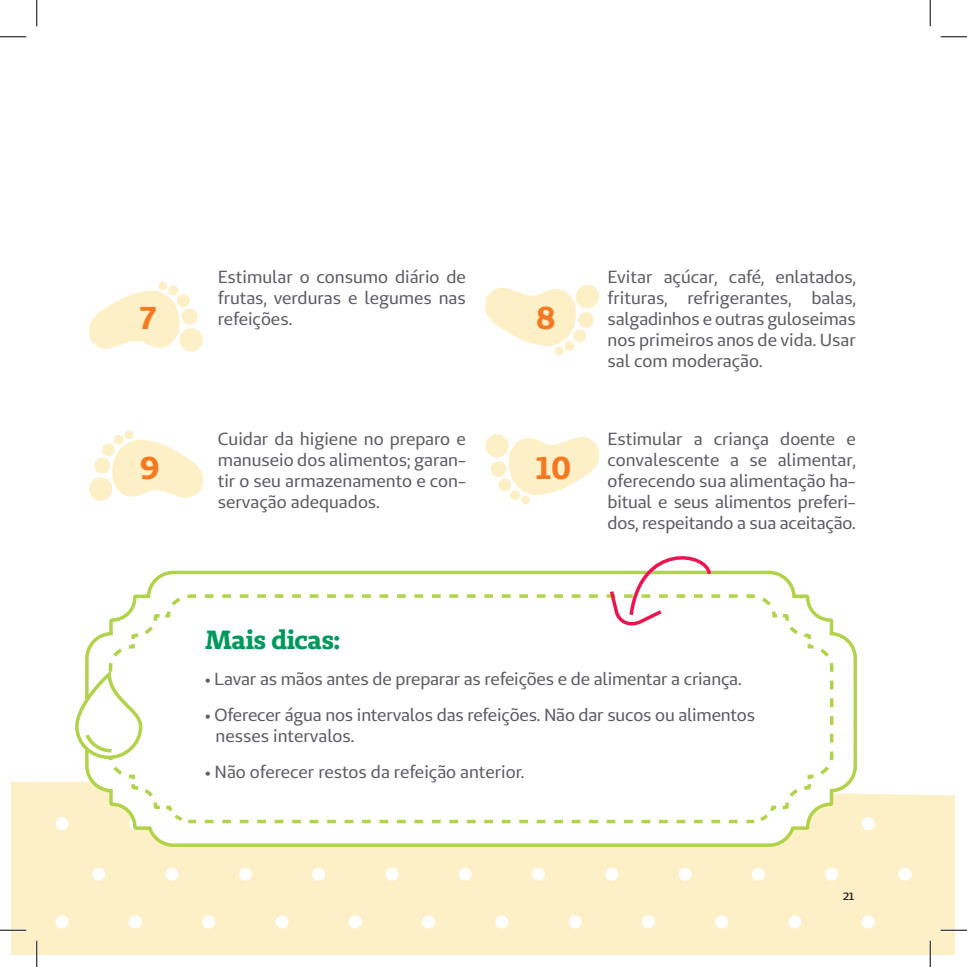
<style>
.page{position:relative;width:967px;height:967px;background:#fff}
.page>*{position:absolute;margin:0;border:0;box-sizing:border-box;transform-origin:0 0}
.t1{font:700 31.5px "Unimed Sans";color:#f47921}
.t2{font:700 26.25px "Unimed Slab";letter-spacing:-.015em;color:#00985c}
.t3{font:17.5px/21px "Unimed Sans";letter-spacing:-.01em;color:#5a5b64;text-align:justify}
.t4{font:600 10.5px "Unimed Sans";color:#231f20}
</style>
<div class="page">
<div style="left:12px;top:781px;width:942px;height:173px;background:#fef0c6"></div>
<div style="left:898px;top:769px;width:13px;height:13px;background:#fff;border-radius:50%"></div>
<div style="left:56px;top:817px;width:13px;height:13px;background:#fff;border-radius:50%"></div>
<div style="left:861px;top:817px;width:13px;height:13px;background:#fff;border-radius:50%"></div>
<div style="left:92px;top:867px;width:13px;height:13px;background:#fff;border-radius:50%"></div>
<div style="left:165px;top:867px;width:13px;height:13px;background:#fff;border-radius:50%"></div>
<div style="left:239px;top:867px;width:13px;height:13px;background:#fff;border-radius:50%"></div>
<div style="left:312px;top:867px;width:13px;height:13px;background:#fff;border-radius:50%"></div>
<div style="left:385px;top:867px;width:13px;height:13px;background:#fff;border-radius:50%"></div>
<div style="left:458px;top:867px;width:13px;height:13px;background:#fff;border-radius:50%"></div>
<div style="left:532px;top:867px;width:13px;height:13px;background:#fff;border-radius:50%"></div>
<div style="left:605px;top:867px;width:13px;height:13px;background:#fff;border-radius:50%"></div>
<div style="left:678px;top:867px;width:13px;height:13px;background:#fff;border-radius:50%"></div>
<div style="left:751px;top:867px;width:13px;height:13px;background:#fff;border-radius:50%"></div>
<div style="left:825px;top:867px;width:13px;height:13px;background:#fff;border-radius:50%"></div>
<div style="left:898px;top:867px;width:13px;height:13px;background:#fff;border-radius:50%"></div>
<div style="left:56px;top:915px;width:13px;height:13px;background:#fff;border-radius:50%"></div>
<div style="left:129px;top:915px;width:13px;height:13px;background:#fff;border-radius:50%"></div>
<div style="left:202px;top:915px;width:13px;height:13px;background:#fff;border-radius:50%"></div>
<div style="left:275px;top:915px;width:13px;height:13px;background:#fff;border-radius:50%"></div>
<div style="left:348px;top:915px;width:14px;height:13px;background:#fff;border-radius:50%"></div>
<div style="left:422px;top:915px;width:13px;height:13px;background:#fff;border-radius:50%"></div>
<div style="left:495px;top:915px;width:13px;height:13px;background:#fff;border-radius:50%"></div>
<div style="left:568px;top:915px;width:13px;height:13px;background:#fff;border-radius:50%"></div>
<div style="left:641px;top:915px;width:14px;height:13px;background:#fff;border-radius:50%"></div>
<div style="left:715px;top:915px;width:13px;height:13px;background:#fff;border-radius:50%"></div>
<div style="left:788px;top:915px;width:13px;height:13px;background:#fff;border-radius:50%"></div>
<div style="left:861px;top:915px;width:13px;height:13px;background:#fff;border-radius:50%"></div>
<svg style="left:83px;top:570px;width:775px;height:278px"></svg>
<svg style="left:89px;top:281px;width:114px;height:71px"></svg>
<svg style="left:485px;top:434px;width:115px;height:70px"></svg>
<svg style="left:485px;top:285px;width:114px;height:70px"></svg>
<svg style="left:89px;top:430px;width:114px;height:71px"></svg>
<svg style="left:107px;top:592px;width:728px;height:233px"></svg>
<svg style="left:75px;top:645px;width:69px;height:134px"></svg>
<svg style="left:200px;top:556px;width:537px;height:75px"></svg>
<hr style="left:0;top:929px;width:26px;height:2px;background:#fff">
<hr style="left:940px;top:929px;width:26px;height:2px;background:#fff">
<hr style="left:36px;top:940px;width:2px;height:26px;background:#fff">
<hr style="left:929px;top:940px;width:2px;height:26px;background:#fff">
<svg style="left:0;top:36px;width:26px;height:1px"></svg>
<svg style="left:940px;top:36px;width:26px;height:1px"></svg>
<svg style="left:0;top:929px;width:26px;height:1px"></svg>
<svg style="left:940px;top:929px;width:26px;height:1px"></svg>
<svg style="left:36px;top:0;width:1px;height:26px"></svg>
<svg style="left:36px;top:940px;width:1px;height:26px"></svg>
<svg style="left:929px;top:0;width:1px;height:26px"></svg>
<svg style="left:929px;top:940px;width:1px;height:26px"></svg>
<p class="t3" style="left:218px;top:266px;width:250px">Estimular o consumo diário de frutas, verduras e legumes nas refeições.</p>
<p class="t3" style="left:607px;top:266px;width:250px">Evitar açúcar, café, enlatados, frituras, refrigerantes, balas, salgadinhos e outras guloseimas nos primeiros anos de vida. Usar sal com moderação.</p>
<h1 class="t1" style="left:140px;top:296px;width:18px">7</h1>
<h1 class="t1" style="left:536px;top:296px;width:21px">8</h1>
<p class="t3" style="left:218px;top:428px;width:250px">Cuidar da higiene no preparo e manuseio dos alimentos; garan&shy;tir o seu armazenamento e con&shy;servação adequados.</p>
<h1 class="t1" style="left:140px;top:447px;width:21px">9</h1>
<h1 class="t1" style="left:536px;top:447px;width:37px">10</h1>
<p class="t3" style="left:607px;top:428px;width:250px">Estimular a criança doente e convalescente a se alimentar, oferecendo sua alimentação ha&shy;bitual e seus alimentos preferi&shy;dos, respeitando a sua aceitação.</p>
<h2 class="t2" style="left:205px;top:622px;width:136px">Mais dicas:</h2>
<p class="t3" style="left:205px;top:668px;width:538px">• Lavar as mãos antes de preparar as refeições e de alimentar a criança.</p>
<p class="t3" style="left:216px;top:704px;width:541px;text-indent:-11px">• Oferecer água nos intervalos das refeições. Não dar sucos ou alimentos nesses intervalos.</p>
<p class="t3" style="left:205px;top:761px;width:320px">• Não oferecer restos da refeição anterior.</p>
<p class="t4" style="left:843px;top:889px;width:13px">21</p>
</div>
